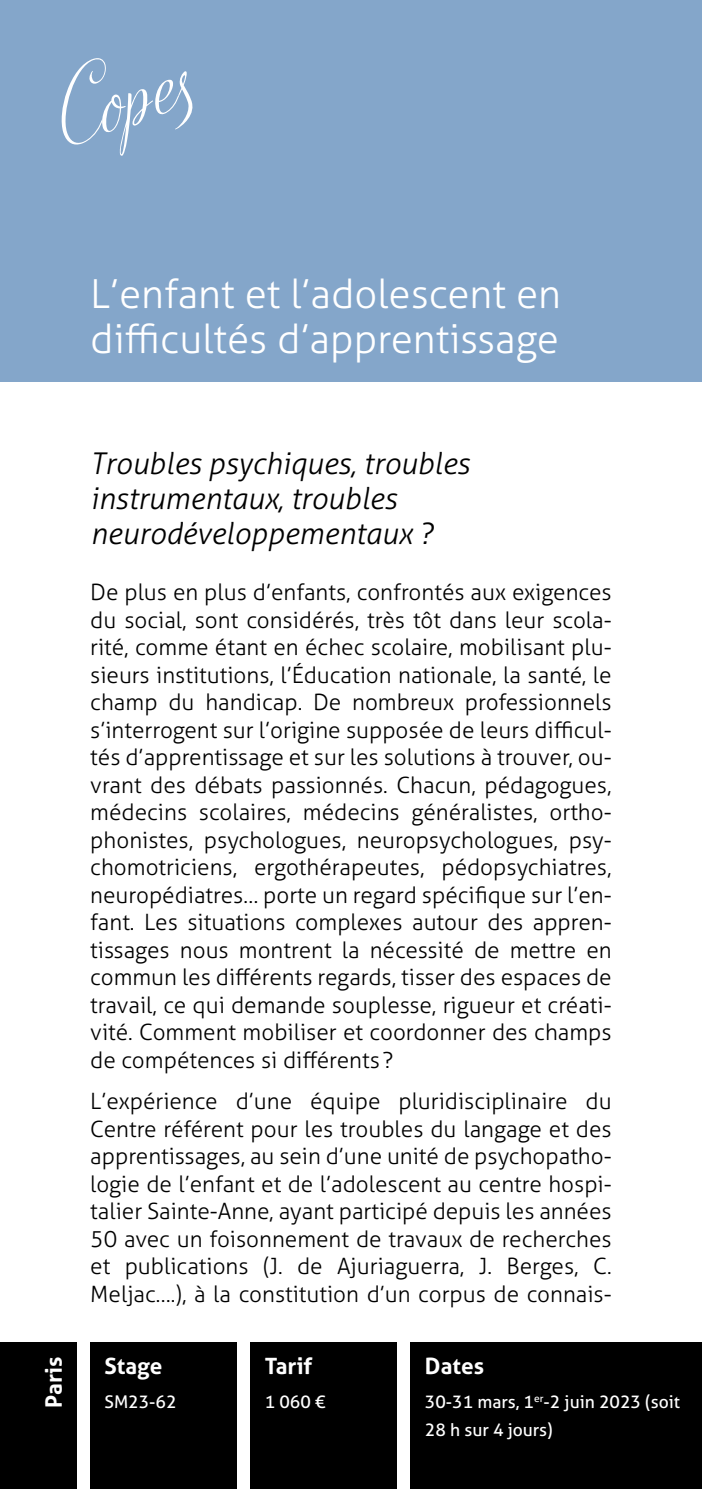
<style>
.page{position:relative;width:702px;height:1489px;background:#fff}
.page>*{position:absolute;margin:0;border:0;box-sizing:border-box;transform-origin:0 0}
.t1{font:300 40px/45px "Aller";color:#fff}
.t2{font:italic 300 30px/35px "Aller";color:#000}
.t3{font:300 22.5px/27.5px "Aller";color:#000;text-align:justify}
.t4{font:700 22.5px "Aller";color:#fff}
.t5{font:17.5px/27.5px "Aller";color:#fff}
</style>
<div class="page">
<div style="left:0;top:0;width:702px;height:381px;background:#84a6ca"></div>
<svg style="left:61px;top:58px;width:132px;height:98px"></svg>
<div style="left:0;top:1342px;width:76px;height:146px;background:#000"></div>
<div style="left:90px;top:1342px;width:146px;height:146px;background:#000"></div>
<div style="left:250px;top:1342px;width:146px;height:146px;background:#000"></div>
<div style="left:411px;top:1342px;width:291px;height:146px;background:#000"></div>
<h1 class="t1" style="left:90px;top:271px;width:472px">L’enfant et l’adolescent en difficultés d’apprentissage</h1>
<h2 class="t2" style="left:90px;top:446px;width:381px">Troubles psychiques, troubles instrumentaux, troubles neurodéveloppementaux ?</h2>
<p class="t3" style="left:90px;top:578px;width:523px">De plus en plus d’enfants, confrontés aux exigences du social, sont considérés, très tôt dans leur scola&shy;rité, comme étant en échec scolaire, mobilisant plu&shy;sieurs institutions, l’Éducation nationale, la santé, le champ du handicap. De nombreux professionnels s’interrogent sur l’origine supposée de leurs difficul&shy;tés d’apprentissage et sur les solutions à trouver, ou&shy;vrant des débats passionnés. Chacun, pédagogues, médecins scolaires, médecins généralistes, ortho&shy;phonistes, psychologues, neuropsychologues, psy&shy;chomotriciens, ergothérapeutes, pédopsychiatres, neuropédiatres… porte un regard spécifique sur l’en&shy;fant. Les situations complexes autour des appren&shy;tissages nous montrent la nécessité de mettre en commun les différents regards, tisser des espaces de travail, ce qui demande souplesse, rigueur et créati&shy;vité. Comment mobiliser et coordonner des champs de compétences si différents ?</p>
<p class="t3" style="left:90px;top:1087px;width:523px">L’expérience d’une équipe pluridisciplinaire du Centre référent pour les troubles du langage et des apprentissages, au sein d’une unité de psychopatho&shy;logie de l’enfant et de l’adolescent au centre hospi&shy;talier Sainte-Anne, ayant participé depuis les années 50 avec un foisonnement de travaux de recherches et publications (J. de Ajuriaguerra, J. Berges, C.<br>Meljac….), à la constitution d’un corpus de connais-</p>
<p class="t4" style="left:40px;top:1407px;width:52px;rotate:-90deg">Paris</p>
<p class="t4" style="left:104px;top:1351px;width:59px">Stage</p>
<p class="t5" style="left:104px;top:1388px;width:74px">SM23-62</p>
<p class="t4" style="left:265px;top:1351px;width:49px">Tarif</p>
<p class="t5" style="left:265px;top:1388px;width:62px">1 060 €</p>
<p class="t4" style="left:425px;top:1351px;width:61px">Dates</p>
<p class="t5" style="left:425px;top:1388px;width:257px">30‑31 mars, 1<sup>er</sup>‑2 juin 2023 (soit<br>28 h sur 4 jours)</p>
</div>
